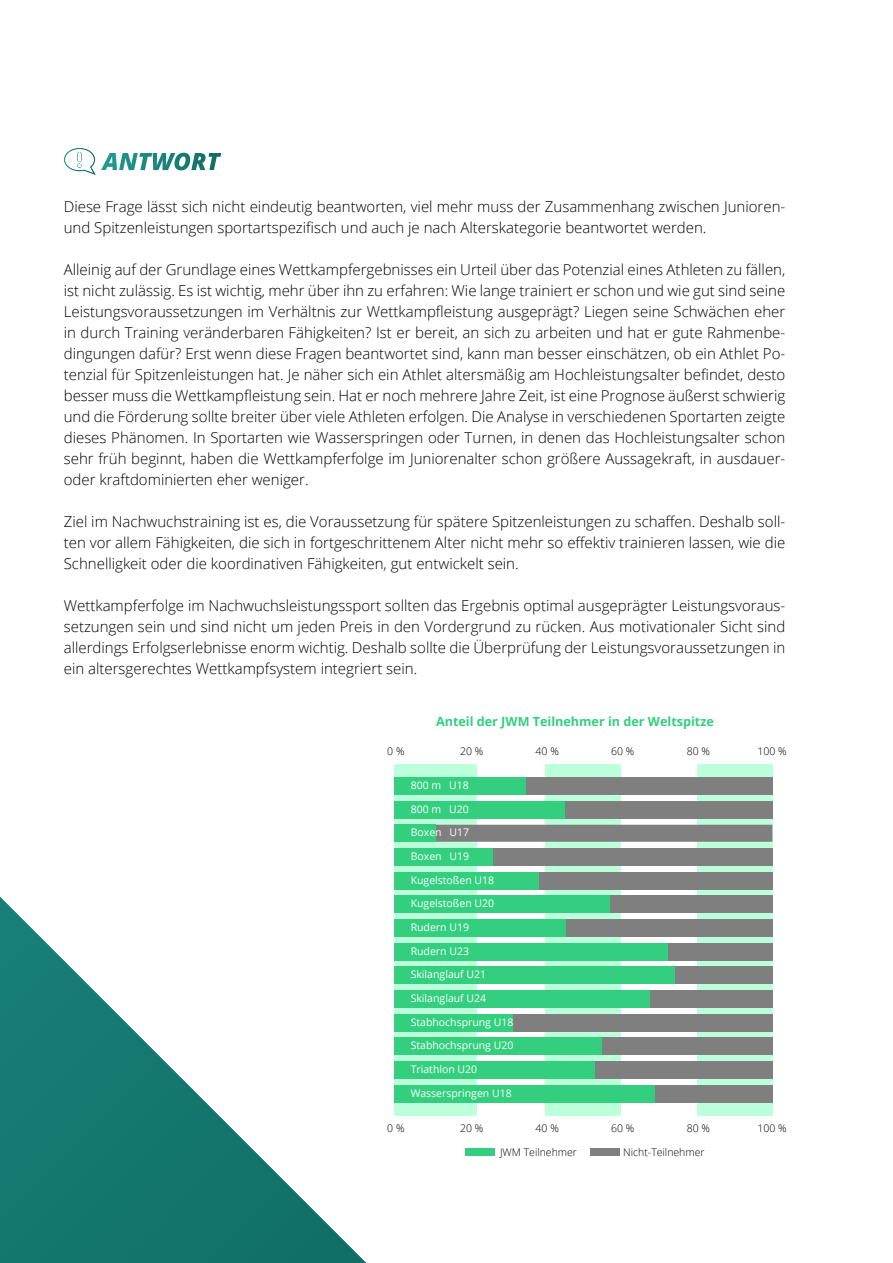
<style>
.page{position:relative;width:893px;height:1263px;background:#fff}
.page>*{position:absolute;margin:0;border:0;box-sizing:border-box;transform-origin:0 0}
.t1{font:300 15px/21px "Open Sans";color:#000;text-align:justify}
.t2{font:700 12.6px "Open Sans";color:#33cf7f}
.t3{font:10.5px "Open Sans";color:#fff}
.t4{font:300 10.5px "Open Sans";color:#000}
</style>
<div class="page">
<img style="left:0;top:897px;width:366px;height:366px">
<img style="left:64px;top:148px;width:32px;height:27px">
<svg style="left:77px;top:152px;width:5px;height:16px"></svg>
<img style="left:101px;top:153px;width:16px;height:17px">
<img style="left:119px;top:153px;width:87px;height:17px">
<img style="left:208px;top:153px;width:13px;height:17px">
<div style="left:394px;top:764px;width:83px;height:351px;background:#bcffdb"></div>
<div style="left:546px;top:764px;width:75px;height:351px;background:#bcffdb"></div>
<div style="left:697px;top:764px;width:75px;height:351px;background:#bcffdb"></div>
<div style="left:526px;top:777px;width:246px;height:17px;background:#7f7f7f"></div>
<div style="left:565px;top:801px;width:207px;height:17px;background:#7f7f7f"></div>
<div style="left:436px;top:825px;width:336px;height:17px;background:#7f7f7f"></div>
<div style="left:493px;top:848px;width:279px;height:17px;background:#7f7f7f"></div>
<div style="left:539px;top:872px;width:233px;height:17px;background:#7f7f7f"></div>
<div style="left:610px;top:896px;width:162px;height:17px;background:#7f7f7f"></div>
<div style="left:566px;top:919px;width:206px;height:17px;background:#7f7f7f"></div>
<div style="left:668px;top:943px;width:104px;height:17px;background:#7f7f7f"></div>
<div style="left:675px;top:967px;width:97px;height:17px;background:#7f7f7f"></div>
<div style="left:650px;top:990px;width:122px;height:17px;background:#7f7f7f"></div>
<div style="left:513px;top:1014px;width:259px;height:17px;background:#7f7f7f"></div>
<div style="left:602px;top:1038px;width:170px;height:17px;background:#7f7f7f"></div>
<div style="left:595px;top:1061px;width:177px;height:17px;background:#7f7f7f"></div>
<div style="left:655px;top:1085px;width:117px;height:17px;background:#7f7f7f"></div>
<div style="left:394px;top:777px;width:132px;height:17px;background:#33cf7f"></div>
<div style="left:394px;top:801px;width:171px;height:17px;background:#33cf7f"></div>
<div style="left:394px;top:825px;width:42px;height:17px;background:#33cf7f"></div>
<div style="left:394px;top:848px;width:99px;height:17px;background:#33cf7f"></div>
<div style="left:394px;top:872px;width:145px;height:17px;background:#33cf7f"></div>
<div style="left:394px;top:896px;width:216px;height:17px;background:#33cf7f"></div>
<div style="left:394px;top:919px;width:172px;height:17px;background:#33cf7f"></div>
<div style="left:394px;top:943px;width:274px;height:17px;background:#33cf7f"></div>
<div style="left:394px;top:967px;width:281px;height:17px;background:#33cf7f"></div>
<div style="left:394px;top:990px;width:256px;height:17px;background:#33cf7f"></div>
<div style="left:394px;top:1014px;width:119px;height:17px;background:#33cf7f"></div>
<div style="left:394px;top:1038px;width:208px;height:17px;background:#33cf7f"></div>
<div style="left:394px;top:1061px;width:201px;height:17px;background:#33cf7f"></div>
<div style="left:394px;top:1085px;width:261px;height:17px;background:#33cf7f"></div>
<div style="left:465px;top:1148px;width:30px;height:8px;background:#33cf7f"></div>
<div style="left:591px;top:1148px;width:29px;height:8px;background:#7f7f7f"></div>
<p class="t1" style="left:64px;top:198px;width:723px">Diese Frage lässt sich nicht eindeutig beantworten, viel mehr muss der Zusammenhang zwischen Junioren&shy;und Spitzenleistungen sportartspezifisch und auch je nach Alterskategorie beantwortet werden.</p>
<p class="t1" style="left:64px;top:259px;width:723px">Alleinig auf der Grundlage eines Wettkampfergebnisses ein Urteil über das Potenzial eines Athleten zu fällen, ist nicht zulässig. Es ist wichtig, mehr über ihn zu erfahren: Wie lange trainiert er schon und wie gut sind seine Leistungsvoraussetzungen im Verhältnis zur Wettkampfleistung ausgeprägt? Liegen seine Schwächen eher in durch Training veränderbaren Fähigkeiten? Ist er bereit, an sich zu arbeiten und hat er gute Rahmenbe&shy;dingungen dafür? Erst wenn diese Fragen beantwortet sind, kann man besser einschätzen, ob ein Athlet Po&shy;tenzial für Spitzenleistungen hat. Je näher sich ein Athlet altersmäßig am Hochleistungsalter befindet, desto besser muss die Wettkampfleistung sein. Hat er noch mehrere Jahre Zeit, ist eine Prognose äußerst schwierig und die Förderung sollte breiter über viele Athleten erfolgen. Die Analyse in verschiedenen Sportarten zeigte dieses Phänomen. In Sportarten wie Wasserspringen oder Turnen, in denen das Hochleistungsalter schon sehr früh beginnt, haben die Wettkampferfolge im Juniorenalter schon größere Aussagekraft, in ausdauer&shy;oder kraftdominierten eher weniger.</p>
<p class="t1" style="left:64px;top:511px;width:723px">Ziel im Nachwuchstraining ist es, die Voraussetzung für spätere Spitzenleistungen zu schaffen. Deshalb soll&shy;ten vor allem Fähigkeiten, die sich in fortgeschrittenem Alter nicht mehr so effektiv trainieren lassen, wie die Schnelligkeit oder die koordinativen Fähigkeiten, gut entwickelt sein.</p>
<p class="t1" style="left:64px;top:595px;width:723px">Wettkampferfolge im Nachwuchsleistungssport sollten das Ergebnis optimal ausgeprägter Leistungsvoraus&shy;setzungen sein und sind nicht um jeden Preis in den Vordergrund zu rücken. Aus motivationaler Sicht sind allerdings Erfolgserlebnisse enorm wichtig. Deshalb sollte die Überprüfung der Leistungsvoraussetzungen in ein altersgerechtes Wettkampfsystem integriert sein.</p>
<p class="t2" style="left:436px;top:716px;width:279px">Anteil der JWM Teilnehmer in der Weltspitze</p>
<p class="t4" style="left:387px;top:746px;width:19px">0 %</p>
<p class="t4" style="left:460px;top:746px;width:25px">20 %</p>
<p class="t4" style="left:536px;top:746px;width:25px">40 %</p>
<p class="t4" style="left:611px;top:746px;width:25px">60 %</p>
<p class="t4" style="left:687px;top:746px;width:25px">80 %</p>
<p class="t4" style="left:757px;top:746px;width:31px">100 %</p>
<p class="t3" style="left:411px;top:781px;width:59px">800 m U18</p>
<p class="t3" style="left:411px;top:805px;width:59px">800 m U20</p>
<p class="t3" style="left:411px;top:828px;width:60px">Boxen U17</p>
<p class="t3" style="left:411px;top:852px;width:60px">Boxen U19</p>
<p class="t3" style="left:411px;top:876px;width:85px">Kugelstoßen U18</p>
<p class="t3" style="left:411px;top:899px;width:85px">Kugelstoßen U20</p>
<p class="t3" style="left:411px;top:946px;width:60px">Rudern U23</p>
<p class="t3" style="left:411px;top:923px;width:60px">Rudern U19</p>
<p class="t3" style="left:411px;top:970px;width:77px">Skilanglauf U21</p>
<p class="t3" style="left:411px;top:994px;width:77px">Skilanglauf U24</p>
<p class="t3" style="left:411px;top:1017px;width:104px">Stabhochsprung U18</p>
<p class="t3" style="left:411px;top:1065px;width:68px">Triathlon U20</p>
<p class="t3" style="left:411px;top:1088px;width:103px">Wasserspringen U18</p>
<p class="t3" style="left:411px;top:1041px;width:104px">Stabhochsprung U20</p>
<p class="t4" style="left:387px;top:1124px;width:19px">0 %</p>
<p class="t4" style="left:460px;top:1124px;width:25px">20 %</p>
<p class="t4" style="left:536px;top:1124px;width:25px">40 %</p>
<p class="t4" style="left:611px;top:1124px;width:25px">60 %</p>
<p class="t4" style="left:687px;top:1124px;width:25px">80 %</p>
<p class="t4" style="left:757px;top:1124px;width:31px">100 %</p>
<p class="t4" style="left:500px;top:1148px;width:79px">JWM Teilnehmer</p>
<p class="t4" style="left:623px;top:1148px;width:83px">Nicht-Teilnehmer</p>
</div>
